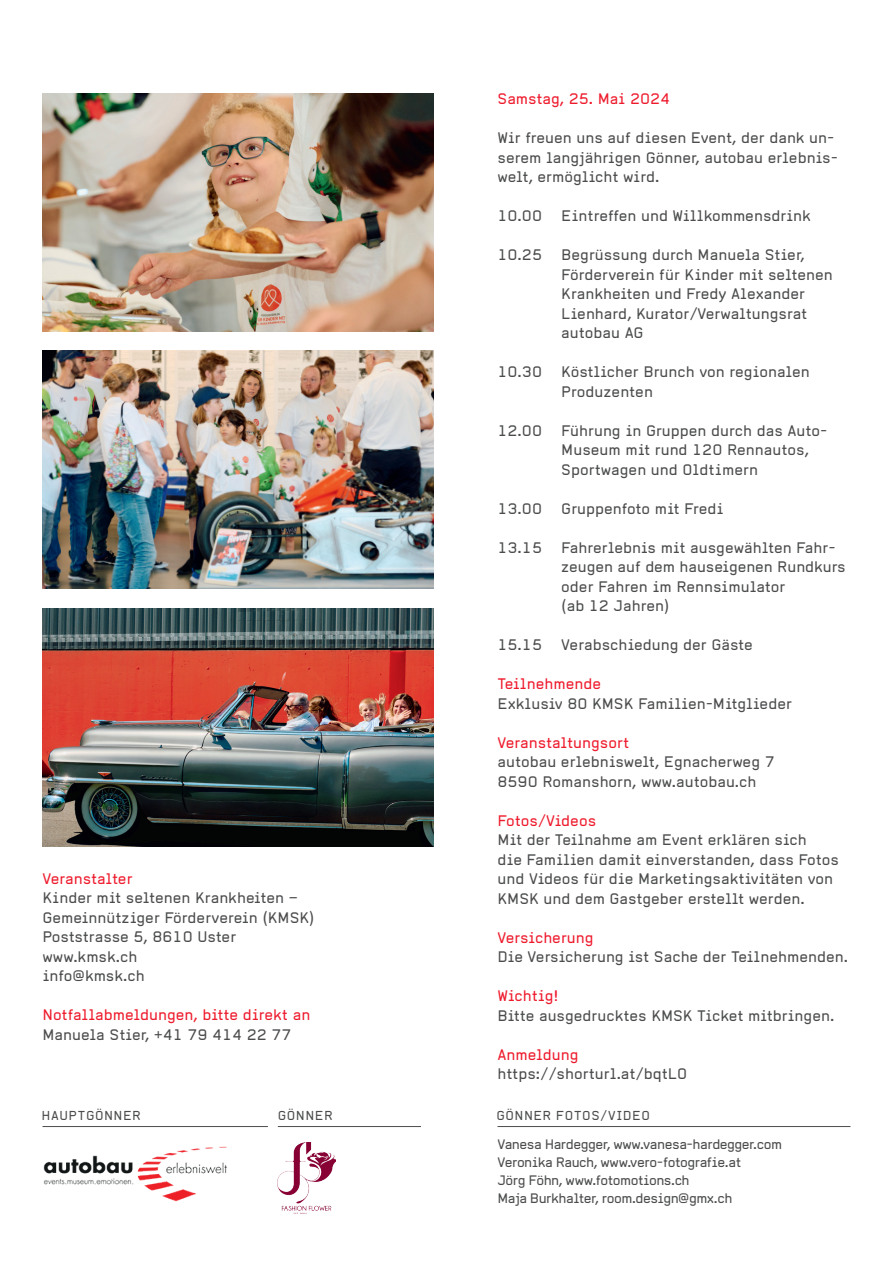
<style>
.page{position:relative;width:893px;height:1263px;background:#fff}
.page>*{position:absolute;margin:0;border:0;box-sizing:border-box;transform-origin:0 0}
.t1{font:15px/19.5px "Alpha Headline Pro";color:#4b4c4d}
.t2{font:15px "Alpha Headline Pro";color:#ee1b2d}
.t3{font:13.5px/18px "Alpha Headline Pro";letter-spacing:-.035em;color:#4b4c4d}
.t4{font:12.75px "Alpha Headline Pro";letter-spacing:.04em;color:#4b4c4d}
</style>
<div class="page">
<img style="left:43px;top:608px;width:391px;height:238px">
<img style="left:43px;top:94px;width:391px;height:238px">
<img style="left:43px;top:351px;width:391px;height:238px">
<hr style="left:497px;top:1126px;width:353px;height:1px;background:#4b4c4d">
<hr style="left:43px;top:1126px;width:225px;height:1px;background:#4b4c4d">
<hr style="left:278px;top:1126px;width:143px;height:1px;background:#4b4c4d">
<img style="left:43px;top:1146px;width:184px;height:56px">
<img style="left:278px;top:1142px;width:58px;height:71px">
<p class="t2" style="left:43px;top:869px;width:92px">Veranstalter</p>
<p class="t1" style="left:43px;top:888px;width:274px">Kinder mit seltenen Krankheiten –<br>Gemeinnütziger Förderverein (KMSK)<br>Poststrasse 5, 8610 Uster www.kmsk.ch<br>info@kmsk.ch</p>
<p class="t2" style="left:43px;top:1006px;width:269px">Notfallabmeldungen, bitte direkt an</p>
<p class="t1" style="left:43px;top:1024px;width:251px">Manuela Stier, +41 79 414 22 77</p>
<p class="t2" style="left:497px;top:90px;width:174px">Samstag, 25. Mai 2024</p>
<p class="t1" style="left:497px;top:128px;width:342px">Wir freuen uns auf diesen Event, der dank un&shy;serem langjährigen Gönner, autobau erlebnis&shy;welt, ermöglicht wird.</p>
<p class="t1" style="left:497px;top:206px;width:46px">10.00</p>
<p class="t1" style="left:561px;top:206px;width:251px">Eintreffen und Willkommensdrink</p>
<p class="t1" style="left:497px;top:245px;width:46px">10.25</p>
<p class="t1" style="left:561px;top:245px;width:273px">Begrüssung durch Manuela Stier,<br>Förderverein für Kinder mit seltenen<br>Krankheiten und Fredy Alexander<br>Lienhard, Kurator/Verwaltungsrat autobau AG</p>
<p class="t1" style="left:497px;top:362px;width:46px">10.30</p>
<p class="t1" style="left:561px;top:362px;width:250px">Köstlicher Brunch von regionalen<br>Produzenten</p>
<p class="t1" style="left:497px;top:421px;width:46px">12.00</p>
<p class="t1" style="left:561px;top:421px;width:268px">Führung in Gruppen durch das Auto-<br>Museum mit rund 120 Rennautos,<br>Sportwagen und Oldtimern</p>
<p class="t1" style="left:497px;top:499px;width:46px">13.00</p>
<p class="t1" style="left:561px;top:499px;width:164px">Gruppenfoto mit Fredi</p>
<p class="t1" style="left:497px;top:538px;width:46px">13.15</p>
<p class="t1" style="left:561px;top:538px;width:286px">Fahrerlebnis mit ausgewählten Fahr&shy;zeugen auf dem hauseigenen Rundkurs oder Fahren im Rennsimulator<br>(ab 12 Jahren)</p>
<p class="t1" style="left:497px;top:635px;width:46px">15.15</p>
<p class="t1" style="left:561px;top:635px;width:193px">Verabschiedung der Gäste</p>
<p class="t2" style="left:497px;top:675px;width:105px">Teilnehmende</p>
<p class="t1" style="left:497px;top:694px;width:296px">Exklusiv 80 KMSK Familien-Mitglieder</p>
<p class="t2" style="left:497px;top:733px;width:133px">Veranstaltungsort</p>
<p class="t1" style="left:497px;top:752px;width:279px">autobau erlebniswelt, Egnacherweg 7<br>8590 Romanshorn, www.autobau.ch</p>
<p class="t2" style="left:497px;top:811px;width:100px">Fotos/Videos</p>
<p class="t1" style="left:497px;top:830px;width:343px">Mit der Teilnahme am Event erklären sich<br>die Familien damit einverstanden, dass Fotos und Videos für die Marketingsaktivitäten von KMSK und dem Gastgeber erstellt werden.</p>
<p class="t2" style="left:497px;top:928px;width:98px">Versicherung</p>
<p class="t1" style="left:497px;top:947px;width:352px">Die Versicherung ist Sache der Teilnehmenden.</p>
<p class="t2" style="left:497px;top:987px;width:63px">Wichtig!</p>
<p class="t1" style="left:497px;top:1006px;width:338px">Bitte ausgedrucktes KMSK Ticket mitbringen.</p>
<p class="t2" style="left:497px;top:1045px;width:83px">Anmeldung</p>
<p class="t1" style="left:497px;top:1064px;width:191px">https://shorturl.at/bqtL0</p>
<p class="t4" style="left:41px;top:1107px;width:101px">HAUPTGÖNNER</p>
<p class="t4" style="left:278px;top:1107px;width:56px">GÖNNER</p>
<p class="t4" style="left:496px;top:1107px;width:155px">GÖNNER FOTOS/VIDEO</p>
<p class="t3" style="left:497px;top:1135px;width:286px">Vanesa Hardegger, www.vanesa-hardegger.com Veronika Rauch, www.vero-fotografie.at<br>Jörg Föhn, www.fotomotions.ch<br>Maja Burkhalter, room.design@gmx.ch</p>
</div>
